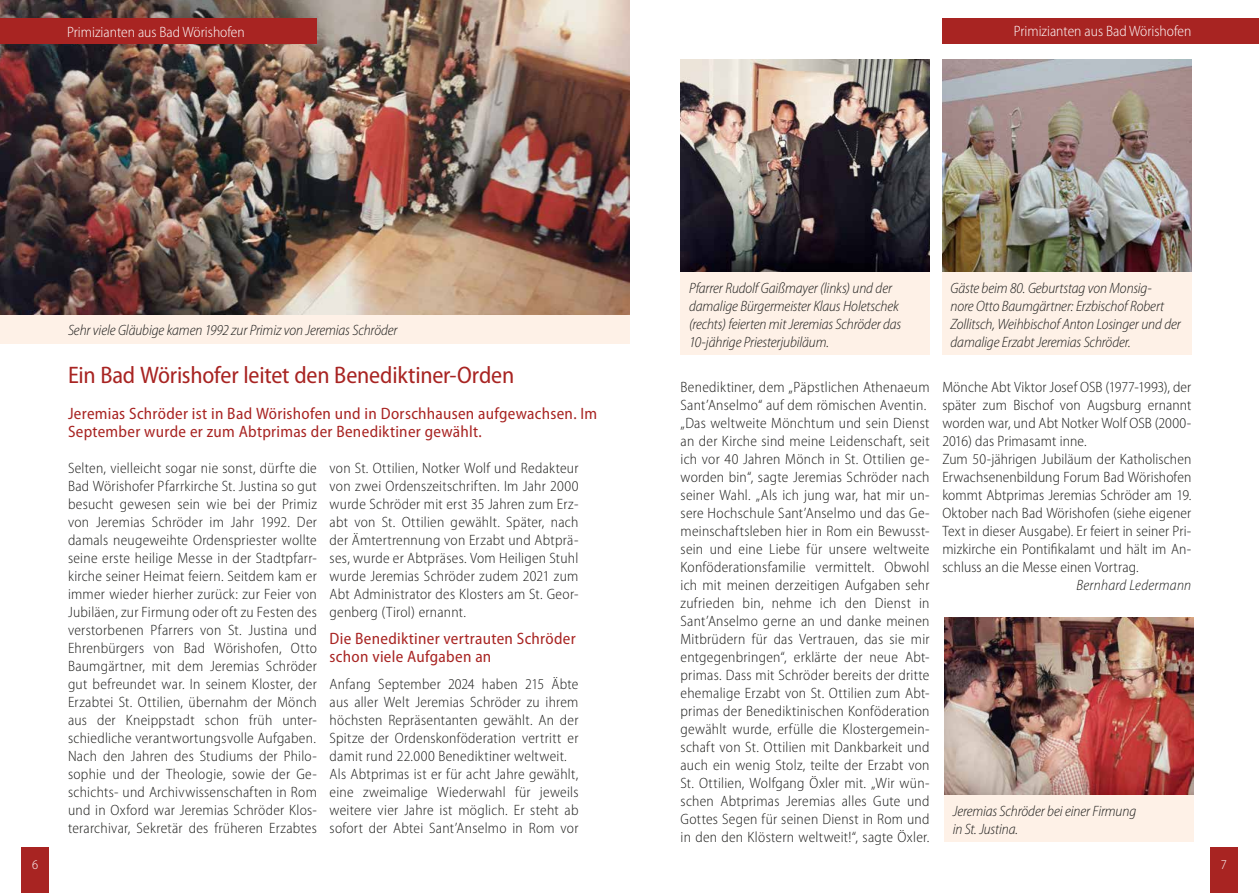
<style>
.page{position:relative;width:1259px;height:893px;background:#fff}
.page>*{position:absolute;margin:0;border:0;box-sizing:border-box;transform-origin:0 0}
.t1{font:semi-condensed 24px "Myriad Pro";letter-spacing:-.01em;color:#a82422}
.t2{font:semi-condensed 16.5px/18px "Myriad Pro";letter-spacing:.015em;color:#a82422}
.t3{font:300 semi-condensed 15px/18px "Myriad Pro";letter-spacing:.015em;color:#1d1d1b}
.t4{font:italic 300 semi-condensed 15px/18px "Myriad Pro";letter-spacing:-.01em;color:#1d1d1b}
.t5{font:300 semi-condensed 15px "Myriad Pro";color:#fff}
.t6{font:italic 300 semi-condensed 15px "Myriad Pro";letter-spacing:.015em;color:#1d1d1b}
.t7{font:300 semi-condensed 13.5px "Myriad Pro";color:#fff}
</style>
<div class="page">
<img style="left:0;top:0;width:629px;height:315px">
<div style="left:0;top:18px;width:317px;height:26px;background:#a82422"></div>
<div style="left:942px;top:18px;width:317px;height:26px;background:#a82422"></div>
<div style="left:21px;top:847px;width:28px;height:46px;background:#a82422"></div>
<div style="left:1209px;top:847px;width:28px;height:46px;background:#a82422"></div>
<img style="left:680px;top:60px;width:249px;height:213px">
<img style="left:942px;top:59px;width:249px;height:214px">
<div style="left:0;top:315px;width:629px;height:28px;background:#fef1e7"></div>
<div style="left:680px;top:273px;width:249px;height:82px;background:#fef1e7"></div>
<div style="left:942px;top:273px;width:249px;height:82px;background:#fef1e7"></div>
<img style="left:944px;top:617px;width:249px;height:179px">
<div style="left:944px;top:796px;width:249px;height:46px;background:#fef1e7"></div>
<p class="t5" style="left:67px;top:24px;width:179px">Primizianten aus Bad Wörishofen</p>
<p class="t5" style="left:1013px;top:23px;width:179px">Primizianten aus Bad Wörishofen</p>
<p class="t4" style="left:68px;top:321px;width:331px">Sehr viele Gläubige kamen 1992 zur Primiz von Jeremias Schröder</p>
<h1 class="t1" style="left:68px;top:362px;width:448px">Ein Bad Wörishofer leitet den Benediktiner-Orden</h1>
<p class="t2" style="left:68px;top:405px;width:531px">Jeremias Schröder ist in Bad Wörishofen und in Dorschhausen aufgewachsen. Im<br>September wurde er zum Abtprimas der Benediktiner gewählt.</p>
<p class="t3" style="left:68px;top:459px;width:250px;text-align:justify">Selten, vielleicht sogar nie sonst, dürfte die Bad Wörishofer Pfarrkirche St. Justina so gut besucht gewesen sein wie bei der Primiz von Jeremias Schröder im Jahr 1992. Der damals neugeweihte Ordenspriester wollte seine erste heilige Messe in der Stadtpfarr&shy;kirche seiner Heimat feiern. Seitdem kam er immer wieder hierher zurück: zur Feier von Jubiläen, zur Firmung oder oft zu Festen des verstorbenen Pfarrers von St. Justina und Ehrenbürgers von Bad Wörishofen, Otto Baumgärtner, mit dem Jeremias Schröder gut befreundet war. In seinem Kloster, der Erzabtei St. Ottilien, übernahm der Mönch aus der Kneippstadt schon früh unter&shy;schiedliche verantwortungsvolle Aufgaben.<br>Nach den Jahren des Studiums der Philo&shy;sophie und der Theologie, sowie der Ge&shy;schichts- und Archivwissenschaften in Rom und in Oxford war Jeremias Schröder Klos&shy;terarchivar, Sekretär des früheren Erzabtes</p>
<p class="t3" style="left:330px;top:459px;width:250px;text-align:justify">von St. Ottilien, Notker Wolf und Redakteur von zwei Ordenszeitschriften. Im Jahr 2000 wurde Schröder mit erst 35 Jahren zum Erz&shy;abt von St. Ottilien gewählt. Später, nach der Ämtertrennung von Erzabt und Abtprä&shy;ses, wurde er Abtpräses. Vom Heiligen Stuhl wurde Jeremias Schröder zudem 2021 zum Abt Administrator des Klosters am St. Geor&shy;genberg (Tirol) ernannt.</p>
<p class="t2" style="left:330px;top:630px;width:248px">Die Benediktiner vertrauten Schröder schon viele Aufgaben an</p>
<p class="t3" style="left:330px;top:675px;width:250px">Anfang September 2024 haben 215 Äbte aus aller Welt Jeremias Schröder zu ihrem höchsten Repräsentanten gewählt. An der Spitze der Ordenskonföderation vertritt er damit rund 22.000 Benediktiner weltweit.<br>Als Abtprimas ist er für acht Jahre gewählt, eine zweimalige Wiederwahl für jeweils weitere vier Jahre ist möglich. Er steht ab sofort der Abtei Sant’Anselmo in Rom vor</p>
<p class="t4" style="left:689px;top:279px;width:214px">Pfarrer Rudolf Gaißmayer (links) und der damalige Bürgermeister Klaus Holetschek (rechts) feierten mit Jeremias Schröder das 10-jährige Priesterjubiläum.</p>
<p class="t4" style="left:950px;top:279px;width:232px">Gäste beim 80. Geburtstag von Monsig-<br>nore Otto Baumgärtner: Erzbischof Robert Zollitsch, Weihbischof Anton Losinger und der damalige Erzabt Jeremias Schröder.</p>
<p class="t3" style="left:680px;top:378px;width:250px">Benediktiner, dem „Päpstlichen Athenaeum Sant’Anselmo“ auf dem römischen Aventin. „Das weltweite Mönchtum und sein Dienst an der Kirche sind meine Leidenschaft, seit ich vor 40 Jahren Mönch in St. Ottilien ge&shy;worden bin“, sagte Jeremias Schröder nach seiner Wahl. „Als ich jung war, hat mir un&shy;sere Hochschule Sant’Anselmo und das Ge&shy;meinschaftsleben hier in Rom ein Bewusst&shy;sein und eine Liebe für unsere weltweite Konföderationsfamilie vermittelt. Obwohl ich mit meinen derzeitigen Aufgaben sehr zufrieden bin, nehme ich den Dienst in Sant’Anselmo gerne an und danke meinen Mitbrüdern für das Vertrauen, das sie mir entgegenbringen“, erklärte der neue Abt&shy;primas. Dass mit Schröder bereits der dritte ehemalige Erzabt von St. Ottilien zum Abt&shy;primas der Benediktinischen Konföderation gewählt wurde, erfülle die Klostergemein&shy;schaft von St. Ottilien mit Dankbarkeit und auch ein wenig Stolz, teilte der Erzabt von St. Ottilien, Wolfgang Öxler mit. „Wir wün&shy;schen Abtprimas Jeremias alles Gute und Gottes Segen für seinen Dienst in Rom und in den den Klöstern weltweit!“, sagte Öxler.</p>
<p class="t3" style="left:942px;top:378px;width:250px">Mönche Abt Viktor Josef OSB (1977-1993), der später zum Bischof von Augsburg ernannt worden war, und Abt Notker Wolf OSB (2000- 2016) das Primasamt inne.<br>Zum 50-jährigen Jubiläum der Katholischen Erwachsenenbildung Forum Bad Wörishofen kommt Abtprimas Jeremias Schröder am 19.<br>Oktober nach Bad Wörishofen (siehe eigener Text in dieser Ausgabe). Er feiert in seiner Pri&shy;mizkirche ein Pontifikalamt und hält im An&shy;schluss an die Messe einen Vortrag.</p>
<p class="t6" style="left:1076px;top:577px;width:116px">Bernhard Ledermann</p>
<p class="t4" style="left:952px;top:802px;width:185px">Jeremias Schröder bei einer Firmung in St. Justina.</p>
<p class="t7" style="left:32px;top:857px;width:8px">6</p>
<p class="t7" style="left:1220px;top:857px;width:8px">7</p>
</div>
